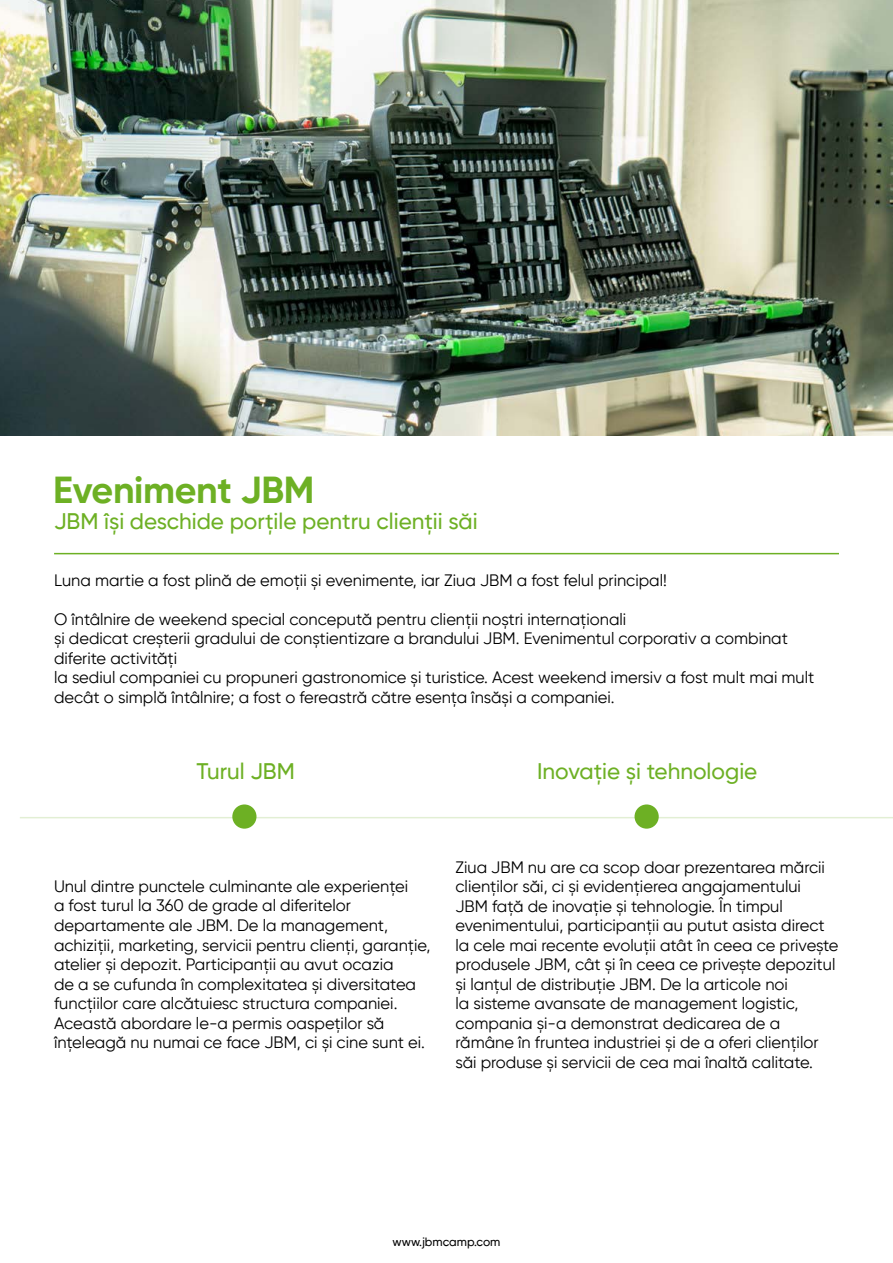
<style>
.page{position:relative;width:893px;height:1263px;background:#fff}
.page>*{position:absolute;margin:0;border:0;box-sizing:border-box;transform-origin:0 0}
.t1{font:700 37.5px "Gilroy";letter-spacing:-.01em;color:#6db024}
.t2{font:500 22.5px "Gilroy";color:#6db024}
.t3{font:16.5px/19.5px "Gilroy";color:#000}
.t4{font:500 12px "Gilroy";color:#000}
</style>
<div class="page">
<img style="left:0;top:0;width:893px;height:436px">
<hr style="left:20px;top:817px;width:873px;height:1px;background:#6db024">
<div style="left:232px;top:804px;width:24px;height:25px;background:#6db024;border-radius:50%"></div>
<div style="left:634px;top:804px;width:25px;height:25px;background:#6db024;border-radius:50%"></div>
<hr style="left:54px;top:553px;width:785px;height:1px;background:#6db024">
<h1 class="t1" style="left:53px;top:466px;width:263px">Eveniment JBM</h1>
<h2 class="t2" style="left:54px;top:507px;width:425px">JBM își deschide porțile pentru clienții săi</h2>
<p class="t3" style="left:54px;top:570px;width:614px">Luna martie a fost plină de emoții și evenimente, iar Ziua JBM a fost felul principal!</p>
<p class="t3" style="left:54px;top:609px;width:762px">O întâlnire de weekend special concepută pentru clienții noștri internaționali<br>și dedicat creșterii gradului de conștientizare a brandului JBM. Evenimentul corporativ a combinat diferite activități<br>la sediul companiei cu propuneri gastronomice și turistice. Acest weekend imersiv a fost mult mai mult decât o simplă întâlnire; a fost o fereastră către esența însăși a companiei.</p>
<h2 class="t2" style="left:197px;top:757px;width:100px">Turul JBM</h2>
<h2 class="t2" style="left:537px;top:757px;width:222px">Inovație și tehnologie</h2>
<p class="t3" style="left:54px;top:876px;width:378px">Unul dintre punctele culminante ale experienței<br>a fost turul la 360 de grade al diferitelor departamente ale JBM. De la management, achiziții, marketing, servicii pentru clienți, garanție, atelier și depozit. Participanții au avut ocazia<br>de a se cufunda în complexitatea și diversitatea funcțiilor care alcătuiesc structura companiei.<br>Această abordare le-a permis oaspeților să înțeleagă nu numai ce face JBM, ci și cine sunt ei.</p>
<p class="t3" style="left:455px;top:857px;width:384px">Ziua JBM nu are ca scop doar prezentarea mărcii clienților săi, ci și evidențierea angajamentului<br>JBM față de inovație și tehnologie. În timpul evenimentului, participanții au putut asista direct la cele mai recente evoluții atât în ceea ce privește produsele JBM, cât și în ceea ce privește depozitul și lanțul de distribuție JBM. De la articole noi<br>la sisteme avansate de management logistic, compania și-a demonstrat dedicarea de a rămâne în fruntea industriei și de a oferi clienților săi produse și servicii de cea mai înaltă calitate.</p>
<p class="t4" style="left:393px;top:1234px;width:109px">www.jbmcamp.com</p>
</div>
